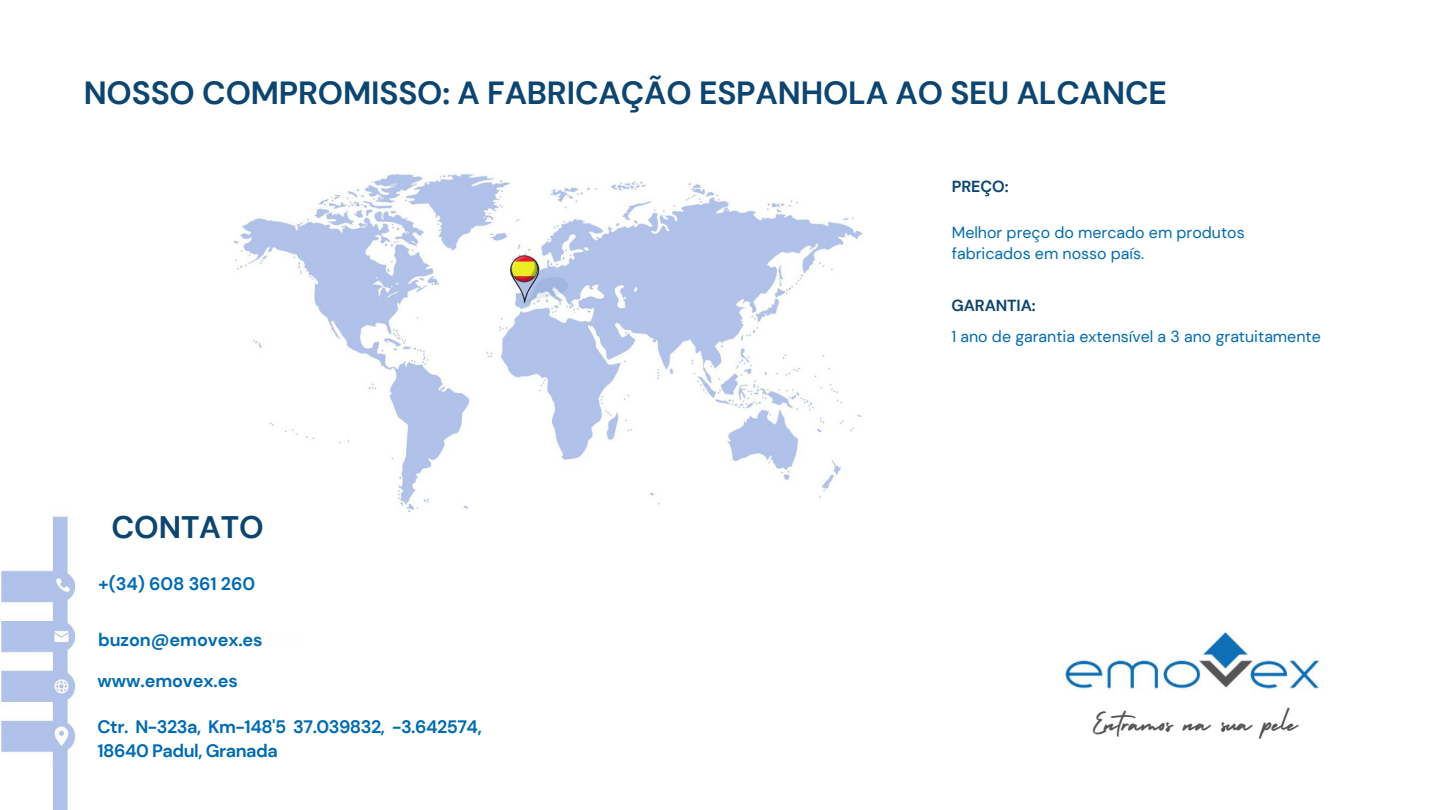
<style>
.page{position:relative;width:1440px;height:810px;background:#fff}
.page>*{position:absolute;margin:0;border:0;box-sizing:border-box;transform-origin:0 0}
.t1{font:700 32px "DM Sans";letter-spacing:-.005em;color:#0c4570}
.t2{font:32px "Holiday";color:#545454}
.t3{font:700 31.1px "DM Sans";letter-spacing:-.005em;color:#0c4570}
.t4{font:700 18px/24.8px "DM Sans";letter-spacing:-.025em;color:#006bb1}
.t5{font:700 18px "DM Sans";letter-spacing:-.005em;color:#006bb1}
.t6{font:16px/21.8px "DM Sans";color:#006bb1}
.t7{font:700 16px "DM Sans";letter-spacing:-.005em;color:#0c4570}
</style>
<div class="page">
<img style="left:0;top:174px;width:1322px;height:636px">
<div style="left:97px;top:641px;width:243px;height:19px;background:#fff"></div>
<h1 class="t1" style="left:84px;top:72px;width:1085px">NOSSO COMPROMISSO: A FABRICAÇÃO ESPANHOLA AO SEU ALCANCE</h1>
<p class="t7" style="left:952px;top:176px;width:58px">PREÇO:</p>
<p class="t6" style="left:952px;top:221px;width:294px">Melhor preço do mercado em produtos fabricados em nosso país.</p>
<h2 class="t3" style="left:112px;top:507px;width:154px">CONTATO</h2>
<p class="t5" style="left:98px;top:572px;width:159px">+(34) 608 361 260</p>
<p class="t5" style="left:98px;top:628px;width:166px">buzon@emovex.es</p>
<p class="t5" style="left:97px;top:669px;width:142px">www.emovex.es</p>
<p class="t4" style="left:98px;top:714px;width:386px">Ctr. N-323a, Km-148'5 37.039832, -3.642574,<br>18640 Padul, Granada</p>
<p class="t7" style="left:951px;top:295px;width:86px">GARANTIA:</p>
<p class="t6" style="left:951px;top:326px;width:371px">1 ano de garantia extensível a 3 ano gratuitamente</p>
<h1 class="t2" style="left:1092px;top:699px;width:207px">Entramos na sua pele</h1>
</div>
